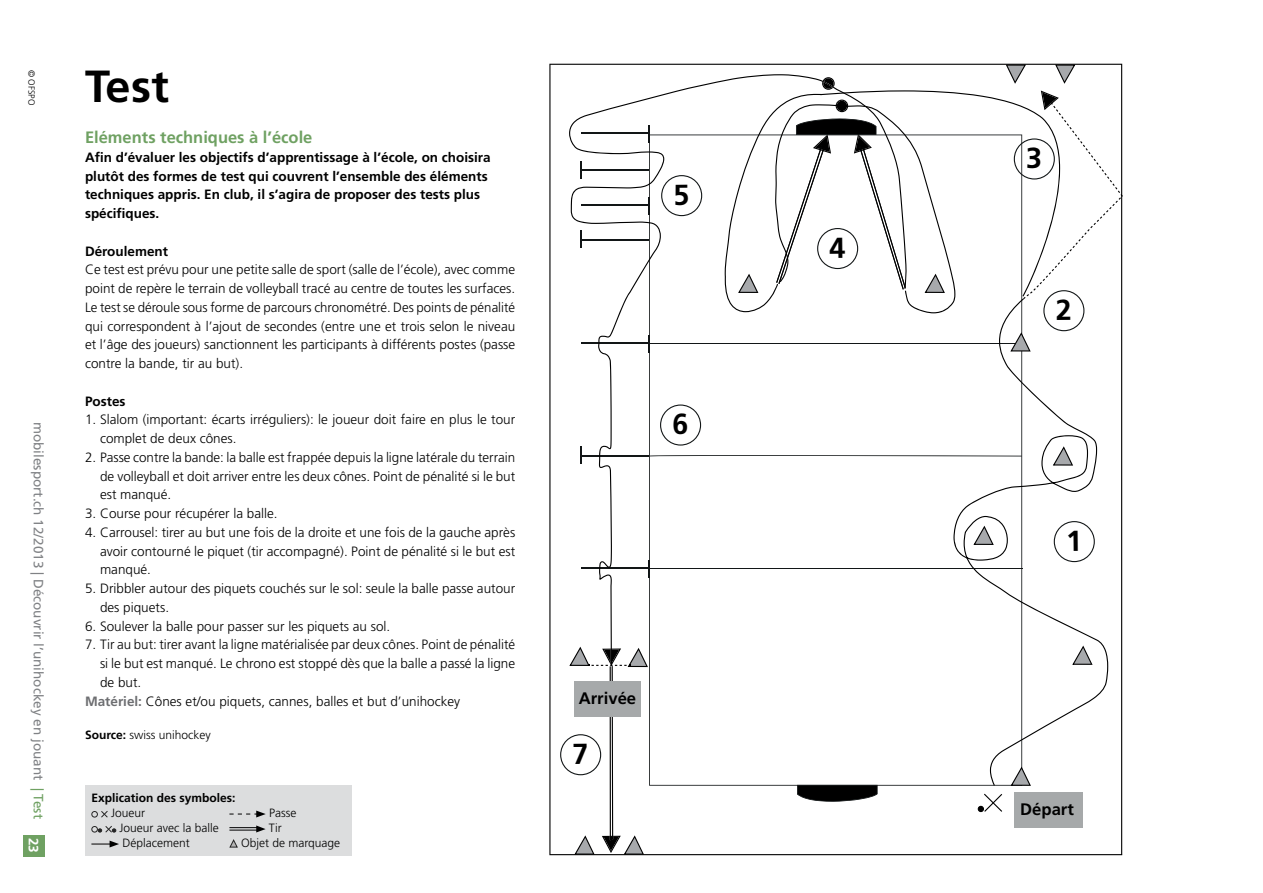
<style>
.page{position:relative;width:1263px;height:893px;background:#fff}
.page>*{position:absolute;margin:0;border:0;box-sizing:border-box;transform-origin:0 0}
.t1{font:700 45px "Frutiger LT";color:#000}
.t2{font:700 16.65px "Frutiger LT";color:#000}
.t3{font:700 16.5px "Frutiger LT";color:#6fa162}
.t4{font:300 13.5px/18.8px "Frutiger LT";color:#000}
.t5{font:700 13.5px/18.8px "Frutiger LT";color:#000}
.t6{font:13.5px "Frutiger LT";color:#808285}
.t7{font:700 13.5px "Frutiger LT";color:#fff}
.t8{font:300 12px "Frutiger LT";color:#000}
.t9{font:700 12px "Frutiger LT";color:#000}
.t10{font:300 9px "Frutiger LT";color:#000}
.s1{color:#6fa162}
.s2{font-weight:700}
.s3{font-weight:700;color:#6d6e71}
</style>
<div class="page">
<div style="left:23px;top:836px;width:22px;height:21px;background:#6fa162"></div>
<svg style="left:549px;top:64px;width:573px;height:791px"></svg>
<svg style="left:649px;top:297px;width:361px;height:489px"></svg>
<hr style="left:649px;top:568px;width:374px;height:1px;background:#121617">
<svg style="left:837px;top:455px;width:116px;height:1px"></svg>
<hr style="left:649px;top:343px;width:375px;height:1px;background:#121617">
<div style="left:1014px;top:793px;width:68px;height:35px;background:#a6a9aa"></div>
<svg style="left:797px;top:785px;width:80px;height:22px"></svg>
<svg style="left:569px;top:74px;width:268px;height:592px"></svg>
<svg style="left:953px;top:298px;width:155px;height:488px"></svg>
<svg style="left:978px;top:794px;width:24px;height:18px"></svg>
<svg style="left:1006px;top:65px;width:20px;height:19px"></svg>
<svg style="left:1055px;top:65px;width:20px;height:19px"></svg>
<svg style="left:955px;top:90px;width:105px;height:207px"></svg>
<div style="left:85px;top:785px;width:267px;height:71px;background:#dcddde"></div>
<div style="left:91px;top:811px;width:7px;height:6px;border:1px solid #252525;border-radius:50%"></div>
<svg style="left:101px;top:811px;width:7px;height:7px"></svg>
<svg style="left:229px;top:811px;width:37px;height:6px"></svg>
<div style="left:91px;top:826px;width:7px;height:6px;border:1px solid #252525;border-radius:50%"></div>
<svg style="left:98px;top:826px;width:18px;height:7px"></svg>
<svg style="left:229px;top:825px;width:37px;height:7px"></svg>
<svg style="left:91px;top:841px;width:28px;height:6px"></svg>
<svg style="left:229px;top:839px;width:9px;height:9px"></svg>
<svg style="left:560px;top:647px;width:88px;height:208px"></svg>
<svg style="left:660px;top:404px;width:41px;height:42px"></svg>
<svg style="left:725px;top:77px;width:230px;height:236px"></svg>
<svg style="left:661px;top:175px;width:41px;height:41px"></svg>
<svg style="left:1010px;top:91px;width:113px;height:260px"></svg>
<svg style="left:1054px;top:521px;width:41px;height:41px"></svg>
<p class="t10" style="left:37px;top:70px;width:37px;rotate:90deg">© OFSPO</p>
<p class="t6" style="left:46px;top:422px;width:398px;rotate:90deg">mobilesport.ch 12/2013 | Découvrir l’unihockey en jouant <span class="s1">| Test</span></p>
<p class="t7" style="left:42px;top:838px;width:17px;rotate:90deg">23</p>
<h1 class="t1" style="left:85px;top:60px;width:85px">Test</h1>
<h2 class="t3" style="left:85px;top:128px;width:229px">Eléments techniques à l’école</h2>
<h2 class="t5" style="left:85px;top:148px;width:407px">Afin d’évaluer les objectifs d’apprentissage à l’école, on choisira plutôt des formes de test qui couvrent l’ensemble des éléments techniques appris. En club, il s’agira de proposer des tests plus spécifiques.</h2>
<h2 class="t4" style="left:85px;top:242px;width:432px"><span class="s2">Déroulement<br></span>Ce test est prévu pour une petite salle de sport (salle de l’école), avec comme point de repère le terrain de volleyball tracé au centre de toutes les surfaces.<br>Le test se déroule sous forme de parcours chronométré. Des points de pénalité qui correspondent à l’ajout de secondes (entre une et trois selon le niveau et l’âge des joueurs) sanctionnent les participants à différents postes (passe contre la bande, tir au but).</h2>
<h2 class="t5" style="left:85px;top:392px;width:42px">Postes</h2>
<h2 class="t4" style="left:100px;top:410px;width:417px;text-indent:-15px">1. Slalom (important: écarts irréguliers): le joueur doit faire en plus le tour complet de deux cônes.</h2>
<h2 class="t4" style="left:100px;top:448px;width:417px;text-align:justify;text-indent:-15px">2. Passe contre la bande: la balle est frappée depuis la ligne latérale du terrain de volleyball et doit arriver entre les deux cônes. Point de pénalité si le but est manqué.</h2>
<h2 class="t4" style="left:85px;top:504px;width:194px">3. Course pour récupérer la balle.</h2>
<h2 class="t4" style="left:100px;top:523px;width:417px;text-align:justify;text-indent:-15px">4. Carrousel: tirer au but une fois de la droite et une fois de la gauche après avoir contourné le piquet (tir accompagné). Point de pénalité si le but est manqué.</h2>
<h2 class="t4" style="left:100px;top:579px;width:417px;text-indent:-15px">5. Dribbler autour des piquets couchés sur le sol: seule la balle passe autour des piquets.</h2>
<h2 class="t4" style="left:85px;top:617px;width:307px">6. Soulever la balle pour passer sur les piquets au sol.</h2>
<h2 class="t4" style="left:85px;top:635px;width:432px">7. Tir au but: tirer avant la ligne matérialisée par deux cônes. Point de pénalité</h2>
<h2 class="t4" style="left:100px;top:654px;width:417px">si le but est manqué. Le chrono est stoppé dès que la balle a passé la ligne</h2>
<h2 class="t4" style="left:100px;top:673px;width:43px">de but.</h2>
<h2 class="t4" style="left:85px;top:692px;width:377px"><span class="s3">Matériel:</span> Cônes et/ou piquets, cannes, balles et but d’unihockey</h2>
<h2 class="t8" style="left:85px;top:728px;width:127px"><span class="s2">Source:</span> swiss unihockey</h2>
<p class="t9" style="left:91px;top:791px;width:146px">Explication des symboles:</p>
<p class="t8" style="left:111px;top:806px;width:36px">Joueur</p>
<p class="t8" style="left:269px;top:806px;width:29px">Passe</p>
<p class="t8" style="left:120px;top:821px;width:101px">Joueur avec la balle</p>
<p class="t8" style="left:269px;top:821px;width:14px">Tir</p>
<p class="t8" style="left:122px;top:836px;width:69px">Déplacement</p>
<p class="t8" style="left:241px;top:836px;width:101px">Objet de marquage</p>
<p class="t2" style="left:579px;top:688px;width:59px">Arrivée</p>
<p class="t2" style="left:1020px;top:799px;width:55px">Départ</p>
</div>
